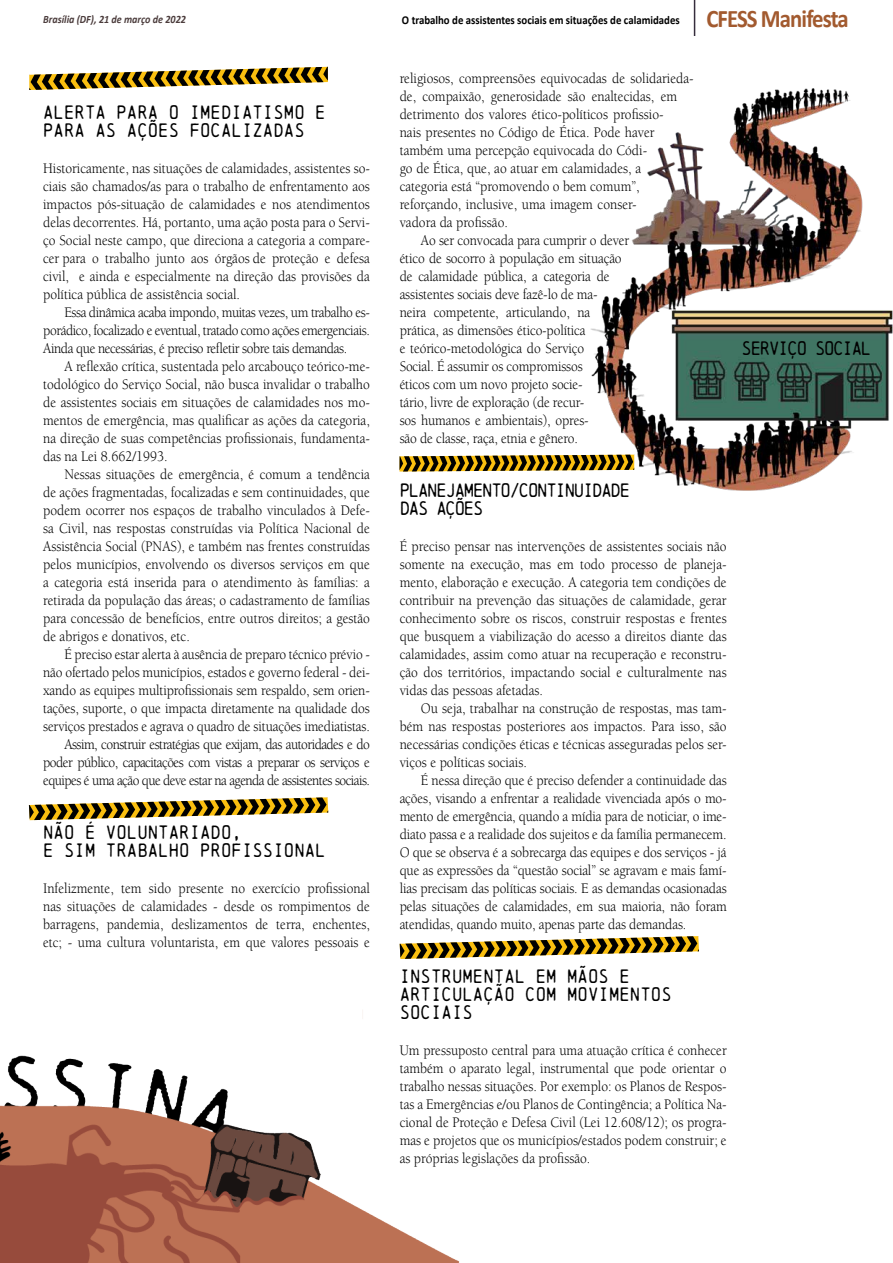
<style>
.page{position:relative;width:893px;height:1263px;background:#fff}
.page>*{position:absolute;margin:0;border:0;box-sizing:border-box;transform-origin:0 0}
.t1{font:18px/18px "Chainprinter";color:#000;scale:.9 1}
.t2{font:18px/18px "Chainprinter";letter-spacing:-.08em;color:#000;scale:.9 1}
.t3{font:15px/18px "Berkeley Std";letter-spacing:-.01em;color:#000;text-align:justify;scale:.9 1}
.t4{font:700 12px "Calibri";color:#000;scale:.9 1}
.t5{font:italic 700 11.25px "Calibri";color:#4b3c3c;scale:.9 1}
.s1{font-size:25.35px;color:#a25a2f}
</style>
<div class="page">
<img style="left:0;top:805px;width:460px;height:458px">
<hr style="left:694px;top:0;width:1px;height:36px;background:#352d3c">
<svg style="left:29px;top:67px;width:299px;height:23px"></svg>
<svg style="left:399px;top:455px;width:186px;height:16px;background:#795f12"></svg>
<img style="left:585px;top:88px;width:308px;height:403px">
<svg style="left:29px;top:797px;width:299px;height:23px"></svg>
<svg style="left:400px;top:936px;width:299px;height:23px"></svg>
<p class="t5" style="left:43px;top:11px;width:160px">Brasília (DF), 21 de março de 2022</p>
<p class="t4" style="left:402px;top:11px;width:498px">O trabalho de assistentes sociais em situações de calamidades <span class="s1">CFESS Manifesta</span></p>
<p class="t1" style="left:43px;top:103px;width:315px">ALERTA PARA O IMEDIATISMO E<br>PARA AS AÇÕES FOCALIZADAS</p>
<p class="t3" style="left:43px;top:159px;width:365px">Historicamente, nas situações de calamidades, assistentes so&shy;ciais são chamados/as para o trabalho de enfrentamento aos impactos pós-situação de calamidades e nos atendimentos delas decorrentes. Há, portanto, uma ação posta para o Servi&shy;ço Social neste campo, que direciona a categoria a compare&shy;cer para o trabalho junto aos órgãos de proteção e defesa civil, e ainda e especialmente na direção das provisões da política pública de assistência social.</p>
<p class="t3" style="left:43px;top:303px;width:364px;text-indent:21px">Essa dinâmica acaba impondo, muitas vezes, um trabalho es&shy;porádico, focalizado e eventual, tratado como ações emergenciais.<br>Ainda que necessárias, é preciso refletir sobre tais demandas.</p>
<p class="t3" style="left:43px;top:357px;width:365px;text-indent:21px">A reflexão crítica, sustentada pelo arcabouço teórico-me&shy;todológico do Serviço Social, não busca invalidar o trabalho de assistentes sociais em situações de calamidades nos mo&shy;mentos de emergência, mas qualificar as ações da categoria, na direção de suas competências profissionais, fundamenta&shy;das na Lei 8.662/1993.</p>
<p class="t3" style="left:43px;top:465px;width:365px;text-indent:21px">Nessas situações de emergência, é comum a tendência de ações fragmentadas, focalizadas e sem continuidades, que podem ocorrer nos espaços de trabalho vinculados à Defe&shy;sa Civil, nas respostas construídas via Política Nacional de Assistência Social (PNAS), e também nas frentes construídas pelos municípios, envolvendo os diversos serviços em que a categoria está inserida para o atendimento às famílias: a retirada da população das áreas; o cadastramento de famílias para concessão de benefícios, entre outros direitos; a gestão de abrigos e donativos, etc.</p>
<p class="t3" style="left:43px;top:645px;width:365px;text-align:right">É preciso estar alerta à ausência de preparo técnico prévio - não ofertado pelos municípios, estados e governo federal - dei&shy;xando as equipes multiprofissionais sem respaldo, sem orien&shy;tações, suporte, o que impacta diretamente na qualidade dos serviços prestados e agrava o quadro de situações imediatistas.<br>Assim, construir estratégias que exijam, das autoridades e do poder público, capacitações com vistas a preparar os serviços e equipes é uma ação que deve estar na agenda de assistentes sociais.</p>
<p class="t1" style="left:43px;top:823px;width:315px">NÃO É VOLUNTARIADO,<br>E SIM TRABALHO PROFISSIONAL</p>
<p class="t3" style="left:43px;top:879px;width:365px">Infelizmente, tem sido presente no exercício profissional nas situações de calamidades - desde os rompimentos de barragens, pandemia, deslizamentos de terra, enchentes, etc; - uma cultura voluntarista, em que valores pessoais e</p>
<p class="t3" style="left:400px;top:69px;width:328px">religiosos, compreensões equivocadas de solidarieda-</p>
<p class="t3" style="left:400px;top:87px;width:310px">de, compaixão, generosidade são enaltecidas, em</p>
<p class="t3" style="left:400px;top:105px;width:295px">detrimento dos valores ético-políticos profissio-</p>
<p class="t3" style="left:400px;top:123px;width:285px">nais presentes no Código de Ética. Pode haver</p>
<p class="t3" style="left:400px;top:141px;width:276px">também uma percepção equivocada do Códi-</p>
<p class="t3" style="left:400px;top:159px;width:270px">go de Ética, que, ao atuar em calamidades, a</p>
<p class="t3" style="left:400px;top:177px;width:268px">categoria está “promovendo o bem comum”,</p>
<p class="t3" style="left:400px;top:195px;width:265px">reforçando, inclusive, uma imagem conser-</p>
<p class="t3" style="left:400px;top:213px;width:122px">vadora da profissão.</p>
<p class="t3" style="left:421px;top:231px;width:233px">Ao ser convocada para cumprir o dever</p>
<p class="t3" style="left:400px;top:249px;width:248px">ético de socorro à população em situação</p>
<p class="t3" style="left:400px;top:267px;width:235px">de calamidade pública, a categoria de</p>
<p class="t3" style="left:400px;top:285px;width:222px">assistentes sociais deve fazê-lo de ma-</p>
<p class="t3" style="left:400px;top:303px;width:213px">neira competente, articulando, na</p>
<p class="t3" style="left:400px;top:321px;width:208px">prática, as dimensões ético-política</p>
<p class="t3" style="left:400px;top:339px;width:207px">e teórico-metodológica do Serviço</p>
<p class="t3" style="left:400px;top:357px;width:205px">Social. É assumir os compromissos</p>
<p class="t3" style="left:400px;top:375px;width:205px">éticos com um novo projeto socie-</p>
<p class="t3" style="left:400px;top:393px;width:207px">tário, livre de exploração (de recur-</p>
<p class="t3" style="left:400px;top:411px;width:211px">sos humanos e ambientais), opres-</p>
<p class="t3" style="left:400px;top:429px;width:200px">são de classe, raça, etnia e gênero.</p>
<p class="t2" style="left:400px;top:481px;width:258px">PLANEJAMENTO/CONTINUIDADE<br>DAS AÇÕES</p>
<p class="t3" style="left:400px;top:537px;width:365px">É preciso pensar nas intervenções de assistentes sociais não somente na execução, mas em todo processo de planeja&shy;mento, elaboração e execução. A categoria tem condições de contribuir na prevenção das situações de calamidade, gerar conhecimento sobre os riscos, construir respostas e frentes que busquem a viabilização do acesso a direitos diante das calamidades, assim como atuar na recuperação e reconstru&shy;ção dos territórios, impactando social e culturalmente nas vidas das pessoas afetadas.</p>
<p class="t3" style="left:400px;top:699px;width:365px;text-indent:21px">Ou seja, trabalhar na construção de respostas, mas tam&shy;bém nas respostas posteriores aos impactos. Para isso, são necessárias condições éticas e técnicas asseguradas pelos ser&shy;viços e políticas sociais.</p>
<p class="t3" style="left:400px;top:771px;width:365px;text-indent:21px">É nessa direção que é preciso defender a continuidade das ações, visando a enfrentar a realidade vivenciada após o mo&shy;mento de emergência, quando a mídia para de noticiar, o ime&shy;diato passa e a realidade dos sujeitos e da família permanecem.<br>O que se observa é a sobrecarga das equipes e dos serviços - já que as expressões da “questão social” se agravam e mais famí&shy;lias precisam das políticas sociais. E as demandas ocasionadas pelas situações de calamidades, em sua maioria, não foram atendidas, quando muito, apenas parte das demandas.</p>
<p class="t1" style="left:400px;top:967px;width:304px">INSTRUMENTAL EM MÃOS E<br>ARTICULAÇÃO COM MOVIMENTOS<br>SOCIAIS</p>
<p class="t3" style="left:400px;top:1041px;width:365px">Um pressuposto central para uma atuação crítica é conhecer também o aparato legal, instrumental que pode orientar o trabalho nessas situações. Por exemplo: os Planos de Respos&shy;tas a Emergências e/ou Planos de Contingência; a Política Na&shy;cional de Proteção e Defesa Civil (Lei 12.608/12); os progra&shy;mas e projetos que os municípios/estados podem construir; e as próprias legislações da profissão.</p>
<p class="t2" style="left:742px;top:339px;width:146px">SERVIÇO SOCIAL</p>
</div>
